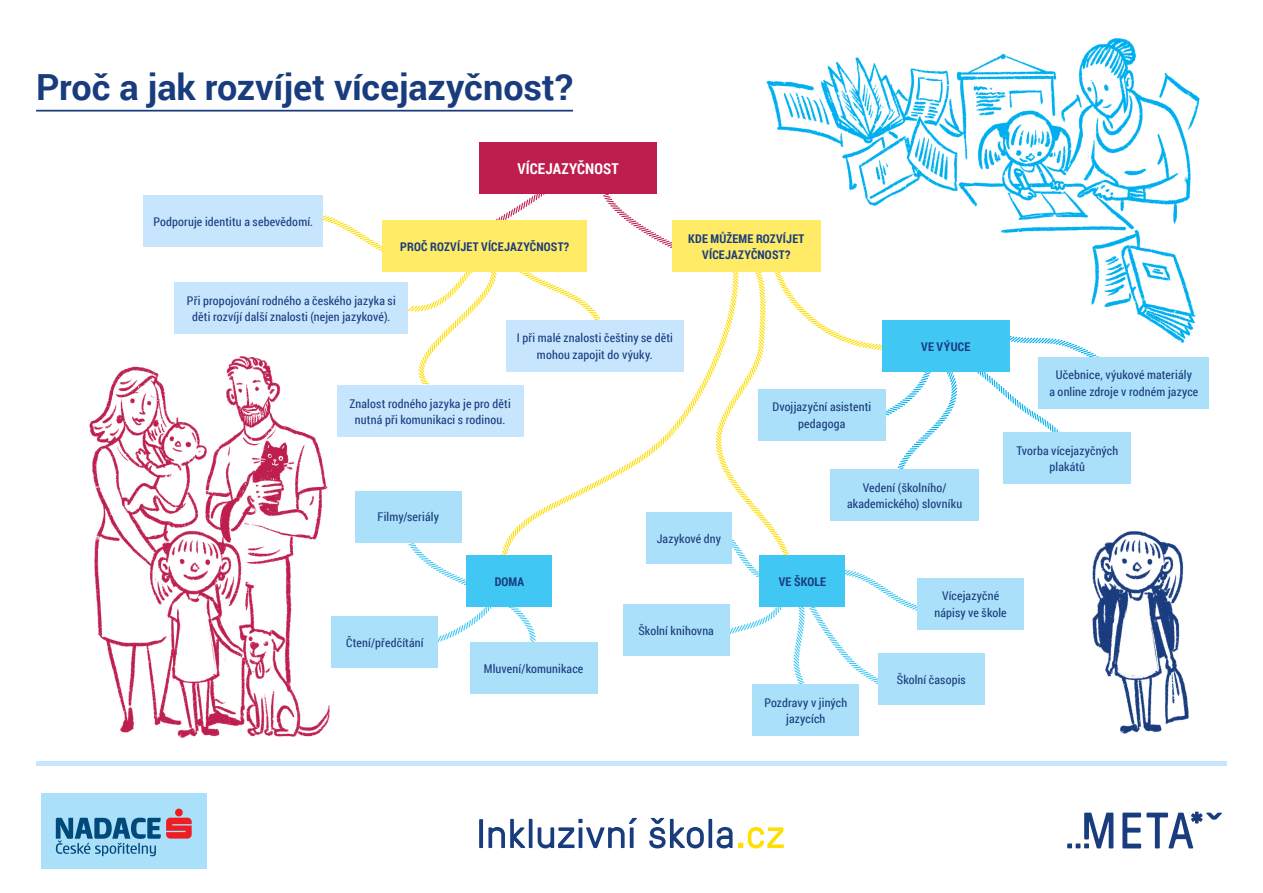
<style>
.page{position:relative;width:1263px;height:893px;background:#fff}
.page>*{position:absolute;margin:0;border:0;box-sizing:border-box;transform-origin:0 0}
.t1{font:700 36px "Roboto";letter-spacing:-.005em;color:#193c7e}
.t2{font:700 15px "Roboto Condensed";letter-spacing:.005em;color:#fff}
.t3{font:12px/16.5px "Roboto Condensed";letter-spacing:.015em;color:#193c7e;text-align:center}
.t4{font:700 12px/16.5px "Roboto Condensed";letter-spacing:.015em;color:#193c7e;text-align:center}
</style>
<div class="page">
<img style="left:1093px;top:531px;width:96px;height:203px">
<img style="left:766px;top:38px;width:433px;height:305px">
<img style="left:89px;top:357px;width:241px;height:380px">
<hr style="left:36px;top:761px;width:1191px;height:4px;background:#c8e5fe">
<svg style="left:1122px;top:812px;width:100px;height:36px"></svg>
<svg style="left:1067px;top:813px;width:46px;height:35px"></svg>
<svg style="left:479px;top:819px;width:4px;height:29px"></svg>
<svg style="left:488px;top:819px;width:37px;height:29px"></svg>
<hr style="left:529px;top:819px;width:3px;height:29px;background:#193c7e">
<svg style="left:538px;top:818px;width:99px;height:30px"></svg>
<svg style="left:649px;top:818px;width:55px;height:30px"></svg>
<svg style="left:708px;top:819px;width:4px;height:29px"></svg>
<svg style="left:717px;top:827px;width:15px;height:21px"></svg>
<svg style="left:738px;top:827px;width:46px;height:21px"></svg>
<div style="left:41px;top:794px;width:166px;height:75px;background:#aae0f9"></div>
<svg style="left:56px;top:809px;width:136px;height:47px"></svg>
<hr style="left:36px;top:110px;width:537px;height:2px;background:#193c7e">
<svg style="left:499px;top:359px;width:215px;height:205px"></svg>
<svg style="left:403px;top:535px;width:72px;height:52px"></svg>
<div style="left:355px;top:491px;width:106px;height:51px;background:#aae0f9"></div>
<svg style="left:430px;top:597px;width:64px;height:46px"></svg>
<svg style="left:500px;top:607px;width:37px;height:36px"></svg>
<div style="left:470px;top:643px;width:127px;height:51px;background:#aae0f9"></div>
<div style="left:332px;top:617px;width:106px;height:51px;background:#aae0f9"></div>
<div style="left:467px;top:556px;width:85px;height:51px;background:#40c7f4"></div>
<div style="left:753px;top:685px;width:106px;height:51px;background:#aae0f9"></div>
<div style="left:917px;top:578px;width:107px;height:51px;background:#aae0f9"></div>
<div style="left:878px;top:654px;width:106px;height:51px;background:#aae0f9"></div>
<div style="left:479px;top:142px;width:177px;height:51px;background:#bd1e4e"></div>
<div style="left:830px;top:470px;width:149px;height:51px;background:#aae0f9"></div>
<svg style="left:486px;top:193px;width:60px;height:28px"></svg>
<svg style="left:600px;top:191px;width:92px;height:57px"></svg>
<div style="left:672px;top:221px;width:149px;height:51px;background:#ffeb66"></div>
<svg style="left:323px;top:215px;width:69px;height:39px"></svg>
<svg style="left:407px;top:272px;width:90px;height:113px"></svg>
<svg style="left:519px;top:272px;width:82px;height:48px"></svg>
<div style="left:174px;top:283px;width:234px;height:51px;background:#c8e5fe"></div>
<div style="left:143px;top:196px;width:180px;height:51px;background:#c8e5fe"></div>
<div style="left:506px;top:320px;width:178px;height:51px;background:#c8e5fe"></div>
<div style="left:337px;top:386px;width:186px;height:51px;background:#c8e5fe"></div>
<div style="left:383px;top:221px;width:204px;height:51px;background:#ffeb66"></div>
<svg style="left:714px;top:257px;width:244px;height:447px"></svg>
<div style="left:646px;top:512px;width:85px;height:51px;background:#aae0f9"></div>
<div style="left:623px;top:605px;width:106px;height:51px;background:#aae0f9"></div>
<div style="left:760px;top:556px;width:85px;height:51px;background:#40c7f4"></div>
<svg style="left:968px;top:332px;width:146px;height:101px"></svg>
<div style="left:1039px;top:357px;width:170px;height:51px;background:#aae0f9"></div>
<div style="left:1003px;top:433px;width:128px;height:51px;background:#aae0f9"></div>
<div style="left:882px;top:320px;width:127px;height:51px;background:#40c7f4"></div>
<p class="t1" style="left:36px;top:62px;width:538px">Proč a jak rozvíjet vícejazyčnost?</p>
<p class="t2" style="left:517px;top:158px;width:103px">VÍCEJAZYČNOST</p>
<p class="t3" style="left:153px;top:213px;width:161px">Podporuje identitu a sebevědomí.</p>
<p class="t4" style="left:400px;top:238px;width:170px">PROČ ROZVÍJET VÍCEJAZYČNOST?</p>
<p class="t4" style="left:688px;top:230px;width:118px">KDE MŮŽEME ROZVÍJET<br>VÍCEJAZYČNOST?</p>
<p class="t3" style="left:187px;top:292px;width:210px">Při propojování rodného a českého jazyka si děti rozvíjí další znalosti (nejen jazykové).</p>
<p class="t3" style="left:517px;top:329px;width:158px">I při malé znalosti češtiny se děti mohou zapojit do výuky.</p>
<p class="t3" style="left:350px;top:395px;width:163px">Znalost rodného jazyka je pro děti nutná při komunikaci s rodinou.</p>
<p class="t3" style="left:378px;top:508px;width:63px">Filmy/seriály</p>
<p class="t3" style="left:346px;top:634px;width:79px">Čtení/předčítání</p>
<p class="t4" style="left:495px;top:573px;width:31px">DOMA</p>
<p class="t3" style="left:484px;top:660px;width:101px">Mluvení/komunikace</p>
<p class="t3" style="left:657px;top:530px;width:66px">Jazykové dny</p>
<p class="t3" style="left:638px;top:622px;width:77px">Školní knihovna</p>
<p class="t3" style="left:772px;top:398px;width:100px">Dvojjazyční asistenti pedagoga</p>
<p class="t4" style="left:921px;top:338px;width:51px">VE VÝUCE</p>
<p class="t3" style="left:847px;top:479px;width:117px">Vedení (školního/ akademického) slovníku</p>
<p class="t3" style="left:1049px;top:366px;width:150px">Učebnice, výukové materiály<br>a online zdroje v rodném jazyce</p>
<p class="t3" style="left:1016px;top:442px;width:103px">Tvorba vícejazyčných plakátů</p>
<p class="t4" style="left:779px;top:573px;width:49px">VE ŠKOLE</p>
<p class="t3" style="left:764px;top:694px;width:84px">Pozdravy v jiných jazycích</p>
<p class="t3" style="left:934px;top:587px;width:74px">Vícejazyčné nápisy ve škole</p>
<p class="t3" style="left:897px;top:671px;width:70px">Školní časopis</p>
</div>
